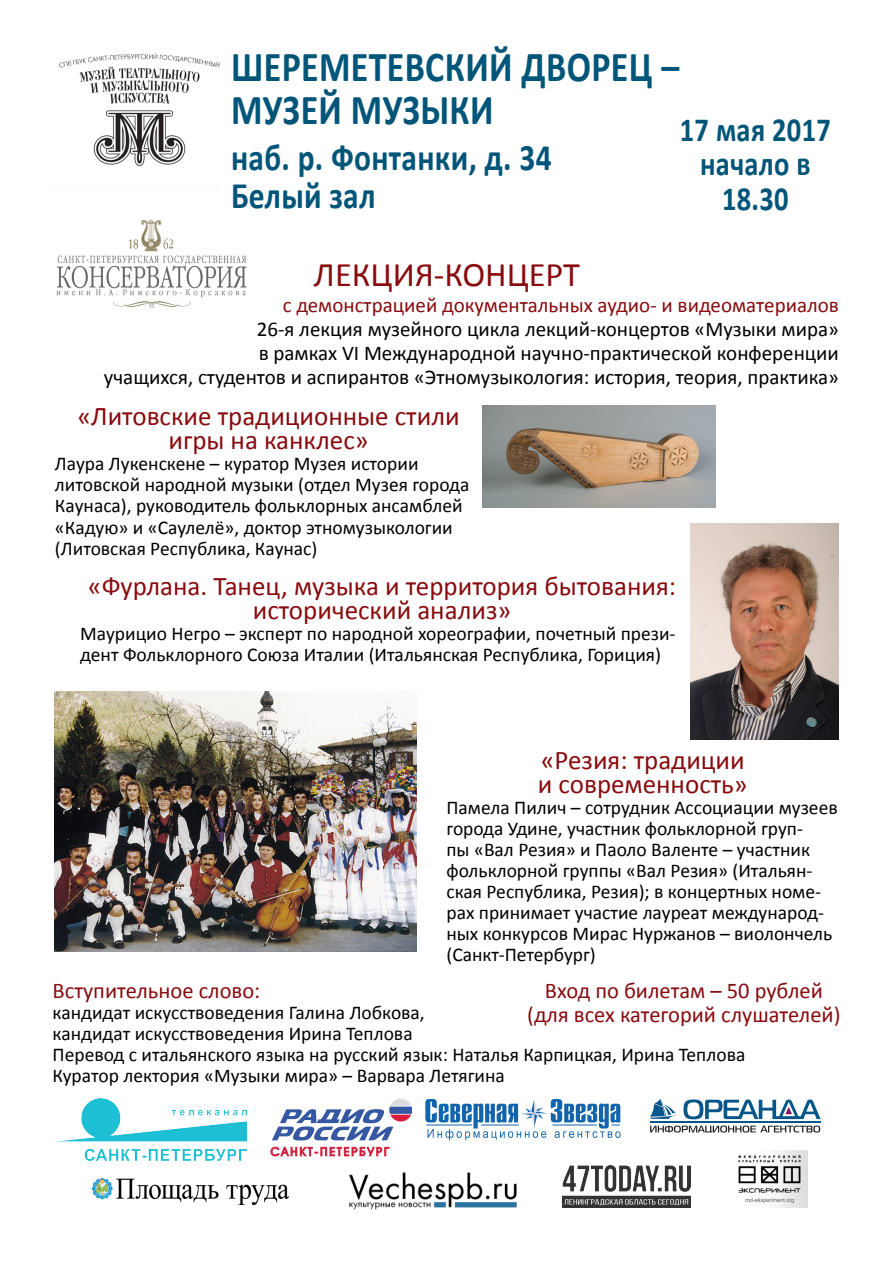
<style>
.page{position:relative;width:893px;height:1263px;background:#fff}
.page>*{position:absolute;margin:0;border:0;box-sizing:border-box;transform-origin:0 0}
.t1{font:700 42.9px/43.2px "Calibri";letter-spacing:.01em;color:#005578;scale:.84 1}
.t2{font:700 37.5px/37.5px "Calibri";letter-spacing:.01em;color:#005578;scale:.84 1}
.t3{font:34.5px "Calibri";color:#880b0e}
.t4{font:700 33.9px/34.2px "Calibri";letter-spacing:.01em;color:#005578;text-align:center;scale:.84 1}
.t5{font:27px/24px "Calibri";color:#880b0e;text-align:center}
.t6{font:22.5px/24px "Calibri";color:#880b0e;text-align:center}
.t7{font:21px/24px "Calibri";color:#000;text-align:right}
.t8{font:21px "Calibri";color:#880b0e}
.t9{font:19.5px/21px "Calibri";color:#000}
</style>
<div class="page">
<img style="left:59px;top:53px;width:161px;height:114px">
<img style="left:56px;top:219px;width:191px;height:89px">
<img style="left:482px;top:405px;width:233px;height:103px">
<img style="left:690px;top:523px;width:149px;height:217px">
<img style="left:55px;top:692px;width:361px;height:260px">
<img style="left:56px;top:1099px;width:190px;height:62px">
<svg style="left:272px;top:1099px;width:139px;height:41px"></svg>
<svg style="left:271px;top:1147px;width:118px;height:9px"></svg>
<svg style="left:425px;top:1099px;width:196px;height:41px"></svg>
<hr style="left:650px;top:1122px;width:170px;height:1px;background:#055689">
<svg style="left:650px;top:1099px;width:170px;height:20px"></svg>
<svg style="left:650px;top:1125px;width:170px;height:7px"></svg>
<img style="left:563px;top:1166px;width:128px;height:41px">
<img style="left:738px;top:1150px;width:69px;height:57px">
<img style="left:349px;top:1172px;width:168px;height:38px">
<img style="left:93px;top:1178px;width:195px;height:26px">
<h1 class="t1" style="left:231px;top:43px;width:535px">ШЕРЕМЕТЕВСКИЙ ДВОРЕЦ –<br>МУЗЕЙ МУЗЫКИ</h1>
<h2 class="t2" style="left:231px;top:137px;width:383px">наб. р. Фонтанки, д. 34<br>Белый зал</h2>
<h3 class="t4" style="left:680px;top:111px;width:181px">17 мая 2017 начало в<br>18.30</h3>
<h3 class="t3" style="left:314px;top:253px;width:267px">ЛЕКЦИЯ-КОНЦЕРТ</h3>
<p class="t8" style="left:283px;top:292px;width:558px">с демонстрацией документальных аудио- и видеоматериалов</p>
<p class="t7" style="left:104px;top:316px;width:737px">26-я лекция музейного цикла лекций-концертов «Музыки мира»<br>в рамках VI Международной научно-практической конференции<br>учащихся, студентов и аспирантов «Этномузыкология: история, теория, практика»</p>
<h3 class="t5" style="left:77px;top:403px;width:384px">«Литовские традиционные стили игры на канклес»</h3>
<p class="t9" style="left:55px;top:453px;width:416px">Лаура Лукенскене – куратор Музея истории литовской народной музыки (отдел Музея города Каунаса), руководитель фольклорных ансамблей «Кадую» и «Саулелё», доктор этномузыкологии (Литовская Республика, Каунас)</p>
<h3 class="t5" style="left:88px;top:573px;width:590px">«Фурлана. Танец, музыка и территория бытования: исторический анализ»</h3>
<p class="t9" style="left:80px;top:622px;width:597px">Маурицио Негро – эксперт по народной хореографии, почетный прези&shy;дент Фольклорного Союза Италии (Итальянская Республика, Гориция)</p>
<h3 class="t5" style="left:538px;top:746px;width:211px;text-align:left">«Резия: традиции и современность»</h3>
<p class="t9" style="left:446px;top:796px;width:393px">Памела Пилич – сотрудник Ассоциации музеев города Удине, участник фольклорной груп-<br>пы «Вал Резия» и Паоло Валенте – участник фольклорной группы «Вал Резия» (Итальян&shy;ская Республика, Резия); в концертных номе&shy;рах принимает участие лауреат международ&shy;ных конкурсов Мирас Нуржанов – виолончель (Санкт-Петербург)</p>
<p class="t6" style="left:527px;top:977px;width:315px">Вход по билетам – 50 рублей (для всех категорий слушателей)</p>
<p class="t6" style="left:53px;top:977px;width:209px">Вступительное слово:</p>
<p class="t9" style="left:53px;top:1001px;width:694px">кандидат искусствоведения Галина Лобкова,<br>кандидат искусствоведения Ирина Теплова<br>Перевод с итальянского языка на русский язык: Наталья Карпицкая, Ирина Теплова Куратор лектория «Музыки мира» – Варвара Летягина</p>
</div>
